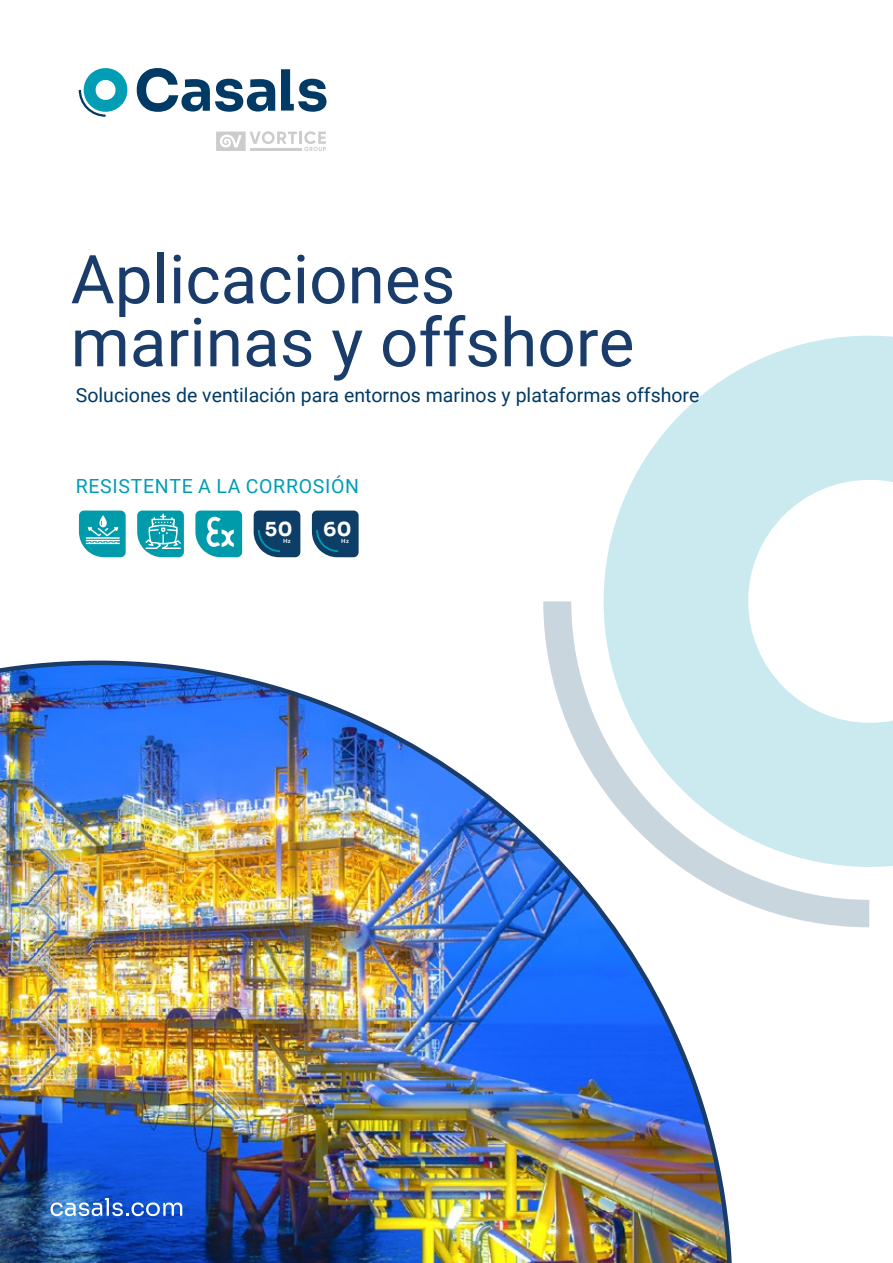
<style>
.page{position:relative;width:893px;height:1263px;background:#fff}
.page>*{position:absolute;margin:0;border:0;box-sizing:border-box;transform-origin:0 0}
.t1{font:67.5px/63px "Roboto";color:#193c6b}
.t2{font:19.5px "Roboto";color:#003a65}
.t3{font:19.5px "Roboto";letter-spacing:.035em;color:#009db5}
.t4{font:700 19.35px "Sora";color:#fff}
.t5{font:600 5.7px "Sora";color:#fff}
</style>
<div class="page">
<svg style="left:603px;top:336px;width:290px;height:531px;fill:#caeaef"></svg>
<svg style="left:543px;top:601px;width:326px;height:326px;fill:#caeaef"></svg>
<img style="left:0;top:661px;width:732px;height:602px">
<svg style="left:51px;top:1198px;width:131px;height:18px"></svg>
<svg style="left:79px;top:510px;width:47px;height:47px;background:#36b0bc"></svg>
<svg style="left:137px;top:510px;width:47px;height:47px;background:#3db2bf"></svg>
<svg style="left:195px;top:510px;width:47px;height:47px"></svg>
<svg style="left:254px;top:510px;width:46px;height:47px;background:#1e4f74"></svg>
<svg style="left:312px;top:510px;width:47px;height:47px;background:#215176"></svg>
<svg style="left:79px;top:68px;width:49px;height:49px"></svg>
<svg style="left:137px;top:68px;width:138px;height:44px"></svg>
<svg style="left:281px;top:69px;width:46px;height:43px"></svg>
<svg style="left:216px;top:131px;width:110px;height:20px"></svg>
<h1 class="t1" style="left:71px;top:245px;width:565px">Aplicaciones marinas y offshore</h1>
<p class="t2" style="left:76px;top:382px;width:625px">Soluciones de ventilación para entornos marinos y plataformas offshore</p>
<p class="t3" style="left:76px;top:472px;width:285px">RESISTENTE A LA CORROSIÓN</p>
<p class="t4" style="left:265px;top:514px;width:29px">50</p>
<p class="t5" style="left:283px;top:537px;width:9px">Hz</p>
<p class="t4" style="left:323px;top:514px;width:30px">60</p>
<p class="t5" style="left:341px;top:537px;width:9px">Hz</p>
</div>
